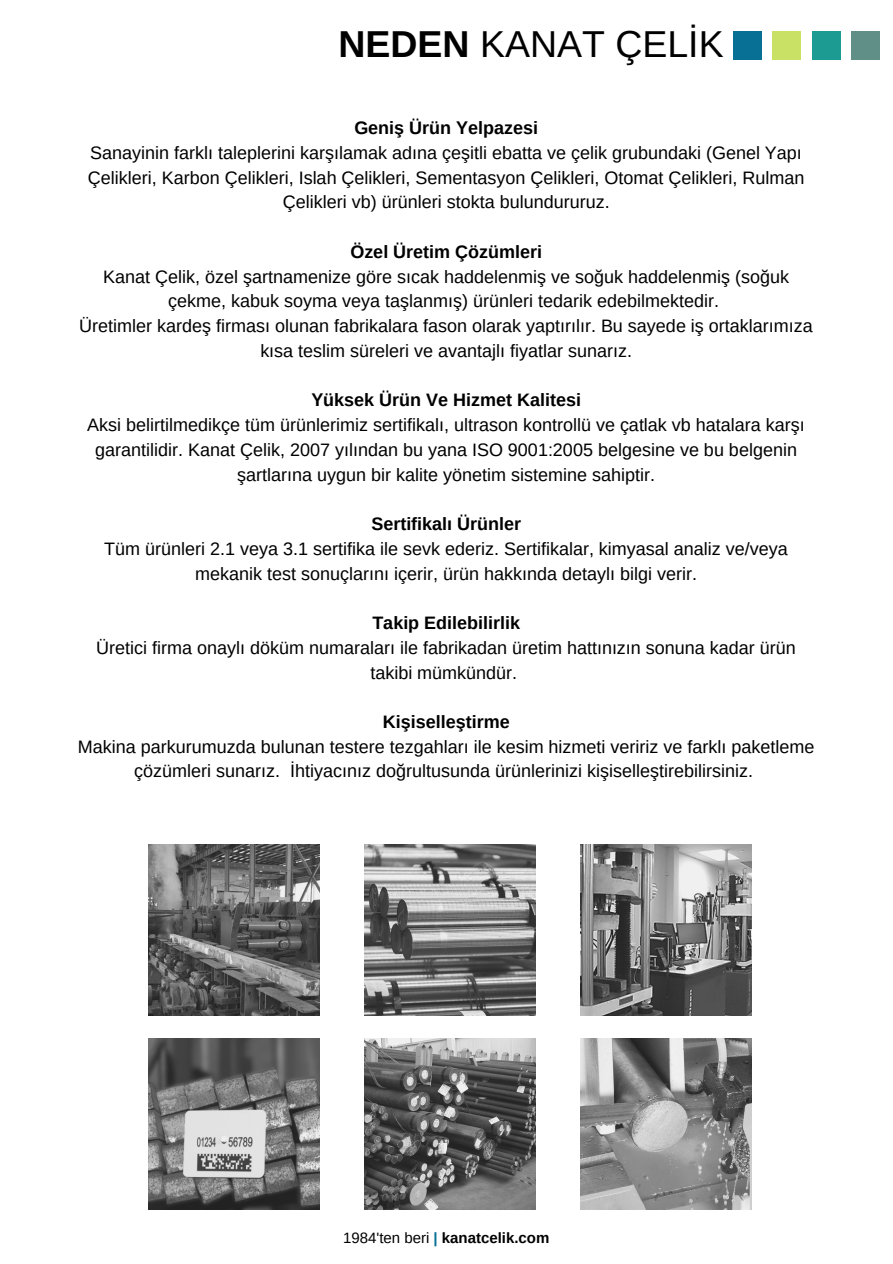
<style>
.page{position:relative;width:893px;height:1264px;background:#fff}
.page>*{position:absolute;margin:0;border:0;box-sizing:border-box;transform-origin:0 0}
.t1{font:37.5px "Arimo";color:#000}
.t2{font:18px/24.8px "Arimo";color:#000;text-align:center}
.t3{font:700 18px "Arimo";color:#000}
.t4{font:700 15px "Arimo";color:#000}
.s1{font-weight:700}
.s2{font-weight:400}
.s3{color:#077094}
</style>
<div class="page">
<div style="left:851px;top:31px;width:28px;height:28px;background:#608f87"></div>
<div style="left:812px;top:31px;width:28px;height:28px;background:#1b9b91"></div>
<div style="left:772px;top:31px;width:28px;height:28px;background:#c9e265"></div>
<div style="left:733px;top:31px;width:28px;height:28px;background:#077094"></div>
<img style="left:580px;top:844px;width:171px;height:171px">
<img style="left:149px;top:844px;width:170px;height:171px">
<img style="left:364px;top:844px;width:171px;height:171px">
<img style="left:580px;top:1038px;width:171px;height:171px">
<img style="left:149px;top:1038px;width:170px;height:171px">
<img style="left:364px;top:1038px;width:171px;height:171px">
<h1 class="t1" style="left:338px;top:23px;width:386px"><span class="s1">NEDEN</span> KANAT ÇELİK</h1>
<p class="t3" style="left:354px;top:118px;width:185px">Geniş Ürün Yelpazesi</p>
<p class="t2" style="left:88px;top:140px;width:718px">Sanayinin farklı taleplerini karşılamak adına çeşitli ebatta ve çelik grubundaki (Genel Yapı<br>Çelikleri, Karbon Çelikleri, Islah Çelikleri, Sementasyon Çelikleri, Otomat Çelikleri, Rulman<br>Çelikleri vb) ürünleri stokta bulundururuz.</p>
<p class="t3" style="left:350px;top:242px;width:193px">Özel Üretim Çözümleri</p>
<p class="t2" style="left:79px;top:264px;width:735px">Kanat Çelik, özel şartnamenize göre sıcak haddelenmiş ve soğuk haddelenmiş (soğuk çekme, kabuk soyma veya taşlanmış) ürünleri tedarik edebilmektedir.<br>Üretimler kardeş firması olunan fabrikalara fason olarak yaptırılır. Bu sayede iş ortaklarımıza kısa teslim süreleri ve avantajlı fiyatlar sunarız.</p>
<p class="t3" style="left:311px;top:390px;width:271px">Yüksek Ürün Ve Hizmet Kalitesi</p>
<p class="t2" style="left:87px;top:412px;width:719px">Aksi belirtilmedikçe tüm ürünlerimiz sertifikalı, ultrason kontrollü ve çatlak vb hatalara karşı garantilidir. Kanat Çelik, 2007 yılından bu yana ISO 9001:2005 belgesine ve bu belgenin şartlarına uygun bir kalite yönetim sistemine sahiptir.</p>
<p class="t3" style="left:371px;top:514px;width:151px">Sertifikalı Ürünler</p>
<p class="t2" style="left:104px;top:536px;width:685px">Tüm ürünleri 2.1 veya 3.1 sertifika ile sevk ederiz. Sertifikalar, kimyasal analiz ve/veya mekanik test sonuçlarını içerir, ürün hakkında detaylı bilgi verir.</p>
<p class="t3" style="left:372px;top:612px;width:149px">Takip Edilebilirlik</p>
<p class="t2" style="left:96px;top:635px;width:701px">Üretici firma onaylı döküm numaraları ile fabrikadan üretim hattınızın sonuna kadar ürün takibi mümkündür.</p>
<p class="t3" style="left:383px;top:711px;width:128px">Kişiselleştirme</p>
<p class="t2" style="left:78px;top:734px;width:738px">Makina parkurumuzda bulunan testere tezgahları ile kesim hizmeti veririz ve farklı paketleme çözümleri sunarız. İhtiyacınız doğrultusunda ürünlerinizi kişiselleştirebilirsiniz.</p>
<p class="t4" style="left:343px;top:1229px;width:208px"><span class="s2">1984'ten beri</span> <span class="s3">|</span> kanatcelik.com</p>
</div>
